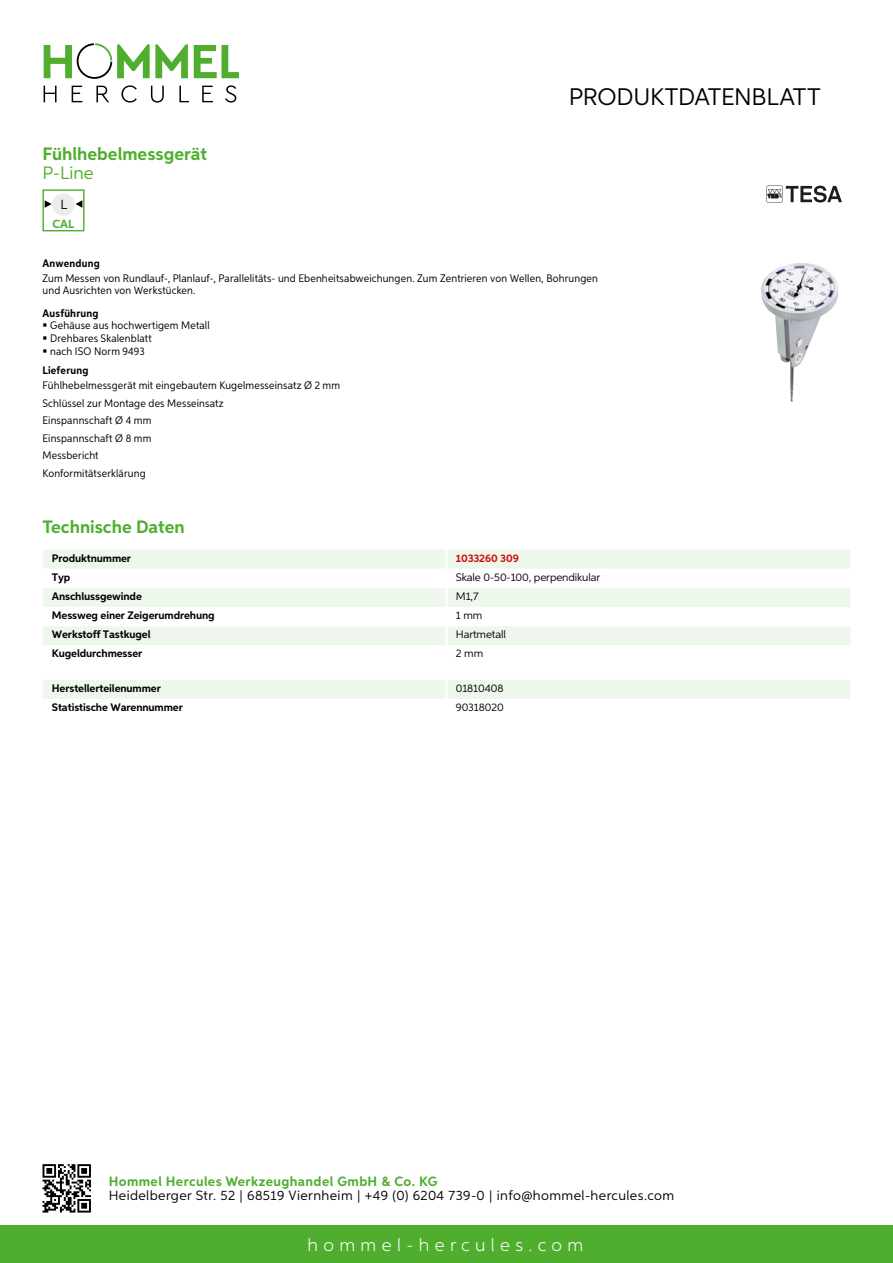
<style>
.page{position:relative;width:893px;height:1263px;background:#fff}
.page>*{position:absolute;margin:0;border:0;box-sizing:border-box;transform-origin:0 0}
.t1{font:24px "Aspira";letter-spacing:-.01em;color:#000}
.t2{font:700 18px "Aspira";color:#50ae2f}
.t3{font:300 18px "Aspira";letter-spacing:.3em;color:#fff}
.t4{font:18px "Aspira";color:#50ae2f}
.t5{font:13.5px "Aspira";letter-spacing:.03em;color:#000}
.t6{font:700 13.5px "Aspira";letter-spacing:.03em;color:#50ae2f}
.t7{font:13.35px "Aspira";color:#000}
.t8{font:700 11.85px "Aspira";color:#50ae2f}
.t9{font:10.95px/17.5px "Aspira Nar";letter-spacing:.015em;color:#000}
.t10{font:700 10.95px "Aspira";letter-spacing:-.01em;color:#000}
.t11{font:10.95px "Aspira";letter-spacing:-.01em;color:#000}
.t12{font:700 10.95px "Aspira Nar";letter-spacing:.02em;color:#000}
.t13{font:700 10.95px "Aspira";letter-spacing:-.01em;color:#cd1013}
</style>
<div class="page">
<div style="left:0;top:1226px;width:893px;height:37px;background:#50ae2f"></div>
<svg style="left:43px;top:1164px;width:48px;height:48px"></svg>
<svg style="left:194px;top:45px;width:45px;height:33px"></svg>
<svg style="left:44px;top:43px;width:144px;height:36px"></svg>
<svg style="left:44px;top:86px;width:13px;height:16px"></svg>
<svg style="left:72px;top:86px;width:10px;height:16px"></svg>
<svg style="left:96px;top:86px;width:13px;height:16px"></svg>
<svg style="left:121px;top:85px;width:16px;height:18px"></svg>
<svg style="left:151px;top:86px;width:13px;height:17px"></svg>
<svg style="left:179px;top:86px;width:10px;height:16px"></svg>
<svg style="left:202px;top:86px;width:11px;height:16px"></svg>
<svg style="left:225px;top:85px;width:11px;height:18px"></svg>
<div style="left:43px;top:550px;width:807px;height:19px;background:#eef7eb"></div>
<svg style="left:43px;top:588px;width:807px;height:57px;fill:#eef7eb"></svg>
<hr style="left:445px;top:550px;width:3px;height:19px;background:#fff">
<hr style="left:445px;top:588px;width:3px;height:19px;background:#fff">
<hr style="left:445px;top:607px;width:3px;height:19px;background:#fff">
<hr style="left:445px;top:626px;width:3px;height:19px;background:#fff">
<div style="left:43px;top:680px;width:807px;height:19px;background:#eef7eb"></div>
<div style="left:43px;top:189px;width:42px;height:42px;border:1px solid #50ae2f"></div>
<div style="left:52px;top:193px;width:23px;height:23px;background:#ececec;border-radius:50%"></div>
<svg style="left:76px;top:200px;width:6px;height:8px"></svg>
<svg style="left:45px;top:200px;width:7px;height:8px"></svg>
<img style="left:761px;top:263px;width:77px;height:139px">
<svg style="left:766px;top:185px;width:76px;height:18px"></svg>
<h2 class="t2" style="left:43px;top:142px;width:166px">Fühlhebelmessgerät</h2>
<h2 class="t4" style="left:43px;top:162px;width:53px">P-Line</h2>
<p class="t7" style="left:60px;top:196px;width:8px">l</p>
<p class="t8" style="left:53px;top:216px;width:23px">CAL</p>
<h1 class="t1" style="left:569px;top:82px;width:253px">Produktdatenblatt</h1>
<p class="t12" style="left:43px;top:257px;width:59px">Anwendung</p>
<p class="t9" style="left:43px;top:273px;width:557px;line-height:12px">Zum Messen von Rundlauf-, Planlauf-, Parallelitäts- und Ebenheitsabweichungen. Zum Zentrieren von Wellen, Bohrungen und Ausrichten von Werkstücken.</p>
<p class="t12" style="left:43px;top:306px;width:58px">Ausführung</p>
<p class="t9" style="left:50px;top:319px;width:161px;line-height:12.8px">Gehäuse aus hochwertigem Metall<br>Drehbares Skalenblatt<br>nach ISO Norm 9493</p>
<p class="t12" style="left:43px;top:364px;width:47px">Lieferung</p>
<p class="t9" style="left:43px;top:377px;width:299px">Fühlhebelmessgerät mit eingebautem Kugelmesseinsatz Ø 2 mm<br>Schlüssel zur Montage des Messeinsatz<br>Einspannschaft Ø 4 mm<br>Einspannschaft Ø 8 mm<br>Messbericht<br>Konformitätserklärung</p>
<h2 class="t2" style="left:43px;top:515px;width:144px">Technische Daten</h2>
<p class="t10" style="left:52px;top:551px;width:81px">Produktnummer</p>
<p class="t13" style="left:456px;top:551px;width:64px">1033260 309</p>
<p class="t10" style="left:52px;top:570px;width:20px">Typ</p>
<p class="t11" style="left:456px;top:570px;width:146px">Skale 0-50-100, perpendikular</p>
<p class="t10" style="left:52px;top:589px;width:92px">Anschlussgewinde</p>
<p class="t11" style="left:456px;top:589px;width:24px">M1,7</p>
<p class="t10" style="left:52px;top:608px;width:164px">Messweg einer Zeigerumdrehung</p>
<p class="t11" style="left:456px;top:608px;width:28px">1 mm</p>
<p class="t10" style="left:52px;top:627px;width:100px">Werkstoff Tastkugel</p>
<p class="t11" style="left:456px;top:628px;width:52px">Hartmetall</p>
<p class="t10" style="left:52px;top:647px;width:92px">Kugeldurchmesser</p>
<p class="t11" style="left:456px;top:647px;width:29px">2 mm</p>
<p class="t10" style="left:52px;top:681px;width:111px">Herstellerteilenummer</p>
<p class="t11" style="left:456px;top:681px;width:49px">01810408</p>
<p class="t10" style="left:52px;top:700px;width:132px">Statistische Warennummer</p>
<p class="t11" style="left:456px;top:700px;width:49px">90318020</p>
<p class="t6" style="left:109px;top:1172px;width:330px">Hommel Hercules Werkzeughandel GmbH &amp; Co. KG</p>
<p class="t5" style="left:109px;top:1187px;width:567px">Heidelberger Str. 52 | 68519 Viernheim | +49 (0) 6204 739-0 | info@hommel-hercules.com</p>
<h2 class="t3" style="left:307px;top:1234px;width:277px">hommel-hercules.com</h2>
</div>
